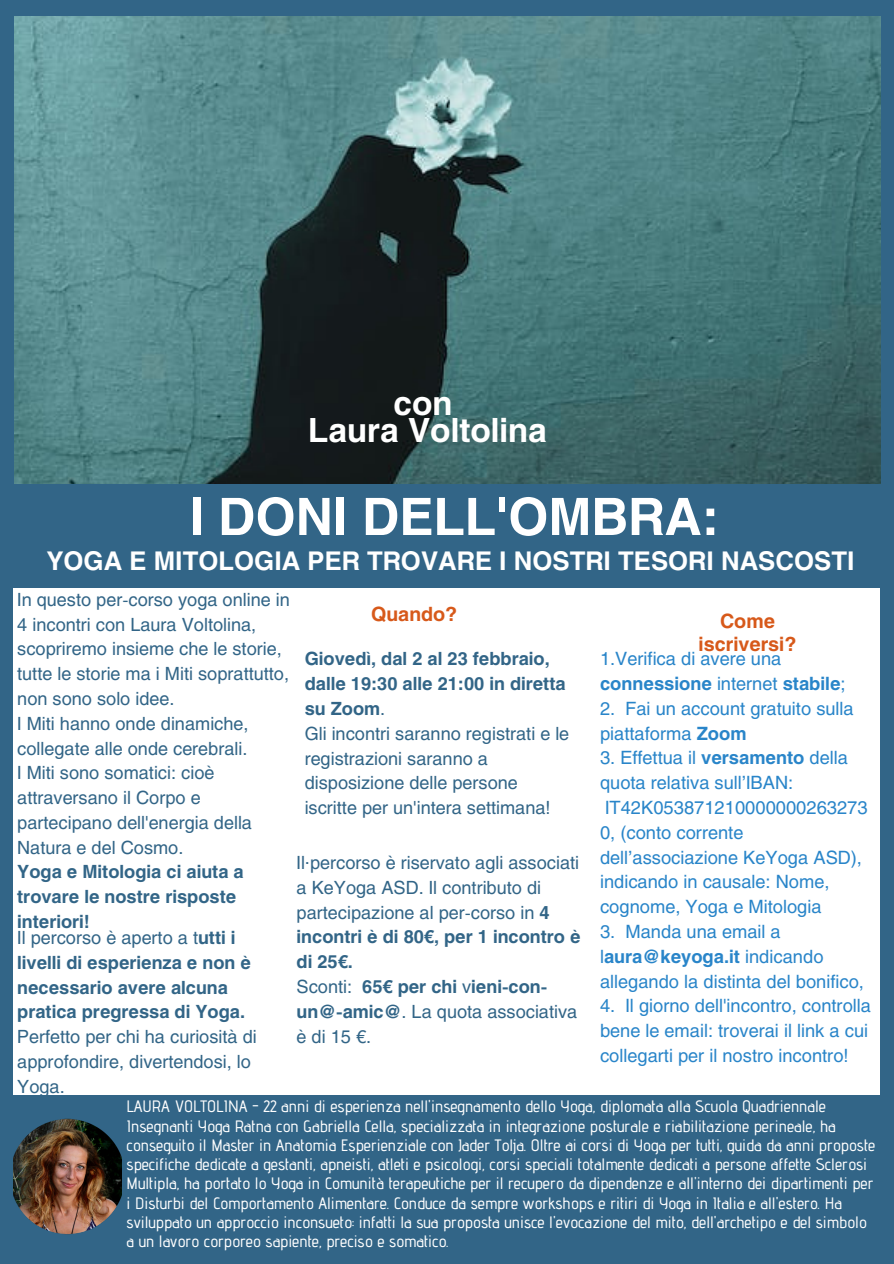
<style>
.page{position:relative;width:894px;height:1264px;background:#fff}
.page>*{position:absolute;margin:0;border:0;box-sizing:border-box;transform-origin:0 0}
.t1{font:700 51px "Helios";color:#fff}
.t2{font:700 33px/27px "Helios";color:#fff;text-align:center}
.t3{font:700 25.5px "Helios";color:#fff}
.t4{font:700 19.5px/23.7px "Helios";color:#d7591a;text-align:center}
.t5{font:18.15px/24.8px "Helios";color:#2985c9}
.t6{font:18px/24.8px "Helios";color:#326587}
.t7{font:700 18px/24.8px "Helios";color:#326587}
.t8{font:500 16.5px/19.4px "Advent Pro";color:#fff}
.s1{font-weight:400}
.s2{font-weight:700}
</style>
<div class="page">
<div style="left:0;top:0;width:893px;height:1263px;background:#326587"></div>
<div style="left:13px;top:588px;width:866px;height:507px;background:#fff"></div>
<img style="left:13px;top:1118px;width:108px;height:116px">
<img style="left:14px;top:16px;width:866px;height:468px">
<h2 class="t2" style="left:308px;top:388px;width:240px">con<br>Laura Voltolina</h2>
<h1 class="t1" style="left:189px;top:484px;width:531px">I DONI DELL'OMBRA:</h1>
<h3 class="t3" style="left:46px;top:544px;width:809px">YOGA E MITOLOGIA PER TROVARE I NOSTRI TESORI NASCOSTI</h3>
<p class="t6" style="left:17px;top:586px;width:274px">In questo per-corso yoga online in<br>4 incontri con Laura Voltolina, scopriremo insieme che le storie, tutte le storie ma i Miti soprattutto, non sono solo idee.<br>I Miti hanno onde dinamiche, collegate alle onde cerebrali.<br>I Miti sono somatici: cioè attraversano il Corpo e partecipano dell'energia della<br>Natura e del Cosmo.</p>
<p class="t7" style="left:17px;top:859px;width:228px">Yoga e Mitologia ci aiuta a trovare le nostre risposte interiori!</p>
<p class="t7" style="left:17px;top:924px;width:235px"><span class="s1">Il percorso è aperto a t</span>utti i livelli di esperienza e non è necessario avere alcuna pratica pregressa di Yoga.</p>
<p class="t6" style="left:17px;top:1023px;width:241px">Perfetto per chi ha curiosità di approfondire, divertendosi, lo<br>Yoga.</p>
<p class="t4" style="left:371px;top:601px;width:88px">Quando?</p>
<p class="t6" style="left:304px;top:646px;width:266px"><span class="s2">Giovedì, dal 2 al 23 febbraio, dalle 19:30 alle 21:00 in diretta su Zoom</span>.<br>Gli incontri saranno registrati e le registrazioni saranno a disposizione delle persone iscritte per un'intera settimana!</p>
<p class="t6" style="left:296px;top:849px;width:285px">Il percorso è riservato agli associati a KeYoga ASD. Il contributo di partecipazione al per-corso in <span class="s2">4 incontri è di 80€, per 1 incontro è di 25€.<br></span>Sconti: <span class="s2">65€ per chi</span> v<span class="s2">ieni-con&shy;un@-amic@</span>. La quota associativa è di 15 €.</p>
<p class="t6" style="left:304px;top:844px;width:7px">.</p>
<p class="t4" style="left:698px;top:608px;width:99px">Come iscriversi?</p>
<p class="t5" style="left:600px;top:646px;width:247px">1.Verifica di avere una <span class="s2">connessione</span> internet <span class="s2">stabile</span>;</p>
<p class="t5" style="left:600px;top:695px;width:255px">2. Fai un account gratuito sulla piattaforma <span class="s2">Zoom</span></p>
<p class="t5" style="left:600px;top:745px;width:269px">3. Effettua il <span class="s2">versamento</span> della quota relativa sull’IBAN:<br>IT42K053871210000000263273<br>0, (conto corrente dell’associazione KeYoga ASD), indicando in causale: Nome, cognome, Yoga e Mitologia</p>
<p class="t5" style="left:600px;top:918px;width:265px">3. Manda una email a l<span class="s2">aura@keyoga.it</span> indicando allegando la distinta del bonifico,</p>
<p class="t5" style="left:600px;top:992px;width:272px">4. Il giorno dell'incontro, controlla bene le email: troverai il link a cui collegarti per il nostro incontro!</p>
<p class="t8" style="left:126px;top:1096px;width:750px">LAURA VOLTOLINA - 22 anni di esperienza nell'insegnamento dello Yoga, diplomata alla Scuola Quadriennale Insegnanti Yoga Ratna con Gabriella Cella, specializzata in integrazione posturale e riabilitazione perineale, ha conseguito il Master in Anatomia Esperienziale con Jader Tolja. Oltre ai corsi di Yoga per tutti, guida da anni proposte specifiche dedicate a gestanti, apneisti, atleti e psicologi, corsi speciali totalmente dedicati a persone affette Sclerosi Multipla, ha portato lo Yoga in Comunità terapeutiche per il recupero da dipendenze e all'interno dei dipartimenti per i Disturbi del Comportamento Alimentare. Conduce da sempre workshops e ritiri di Yoga in Italia e all'estero. Ha sviluppato un approccio inconsueto: infatti la sua proposta unisce l'evocazione del mito, dell'archetipo e del simbolo a un lavoro corporeo sapiente, preciso e somatico.</p>
</div>
